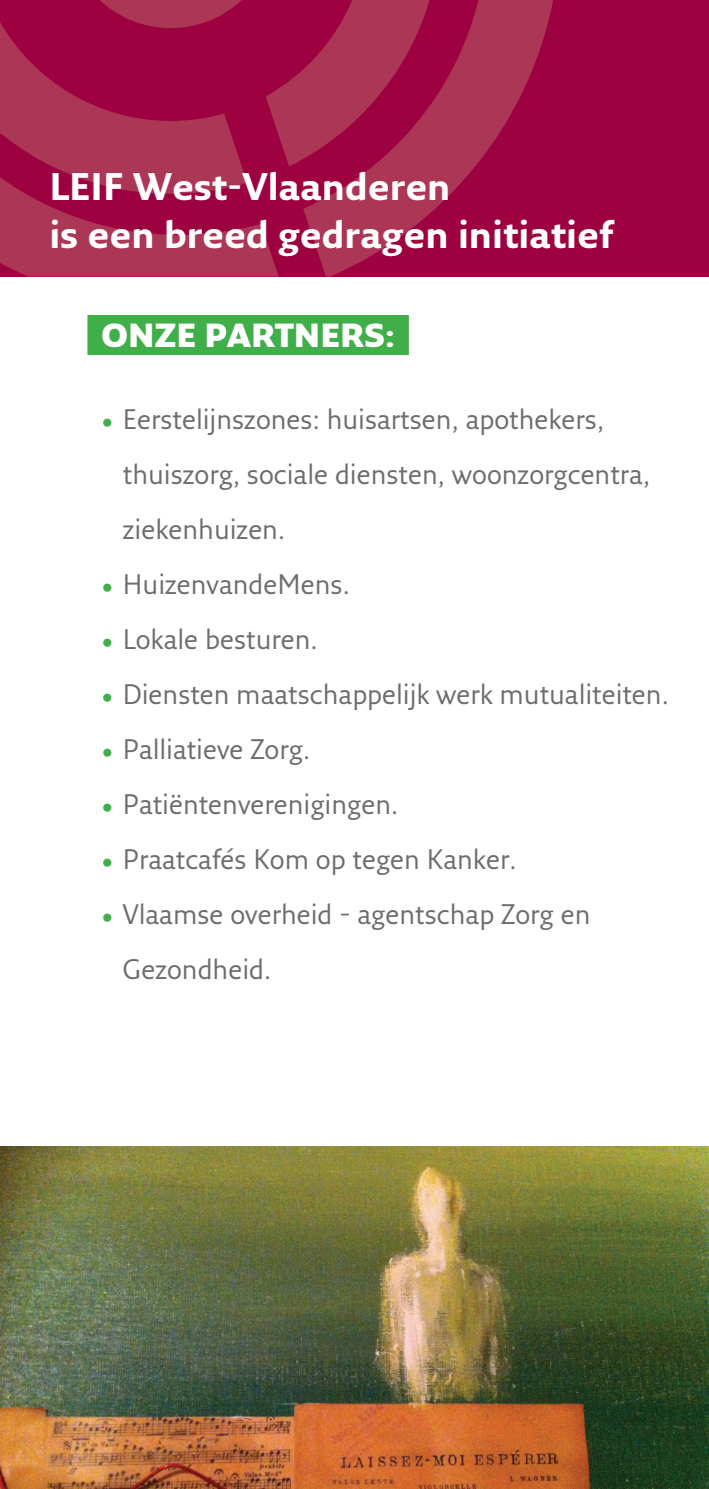
<style>
.page{position:relative;width:709px;height:1489px;background:#fff}
.page>*{position:absolute;margin:0;border:0;box-sizing:border-box;transform-origin:0 0}
.t1{font:700 37.5px/48.2px "Fresco Sans";color:#fff}
.t2{font:900 32.5px "Fresco Sans";color:#fff}
.t3{font:27.5px/55px "Fresco Sans";color:#6c6d70}
.s1{font-size:20px;color:#40ae49}
</style>
<div class="page">
<div style="left:87px;top:315px;width:322px;height:40px;background:#40ae49"></div>
<div style="left:0;top:0;width:709px;height:276px;background:#9d0140"></div>
<svg style="left:0;top:194px;width:279px;height:82px"></svg>
<svg style="left:303px;top:0;width:250px;height:276px"></svg>
<svg style="left:0;top:22px;width:247px;height:172px"></svg>
<svg style="left:266px;top:0;width:163px;height:166px"></svg>
<svg style="left:100px;top:0;width:142px;height:28px"></svg>
<img style="left:0;top:1146px;width:709px;height:342px">
<h1 class="t1" style="left:50px;top:162px;width:565px">LEIF West-Vlaanderen<br>is een breed gedragen initiatief</h1>
<p class="t2" style="left:102px;top:315px;width:294px">ONZE PARTNERS:</p>
<p class="t3" style="left:123px;top:391px;width:529px;text-indent:-21px"><span class="s1">•</span> Eerstelijnszones: huisartsen, apothekers, thuiszorg, sociale diensten, woonzorgcentra, ziekenhuizen.</p>
<p class="t3" style="left:102px;top:556px;width:250px"><span class="s1">•</span> HuizenvandeMens.</p>
<p class="t3" style="left:102px;top:611px;width:218px"><span class="s1">•</span> Lokale besturen.</p>
<p class="t3" style="left:102px;top:666px;width:568px"><span class="s1">•</span> Diensten maatschappelijk werk mutualiteiten.</p>
<p class="t3" style="left:102px;top:721px;width:210px"><span class="s1">•</span> Palliatieve Zorg.</p>
<p class="t3" style="left:102px;top:776px;width:298px"><span class="s1">•</span> Patiëntenverenigingen.</p>
<p class="t3" style="left:102px;top:831px;width:416px"><span class="s1">•</span> Praatcafés Kom op tegen Kanker.</p>
<p class="t3" style="left:123px;top:886px;width:469px;text-indent:-21px"><span class="s1">•</span> Vlaamse overheid - agentschap Zorg en<br>Gezondheid.</p>
</div>
